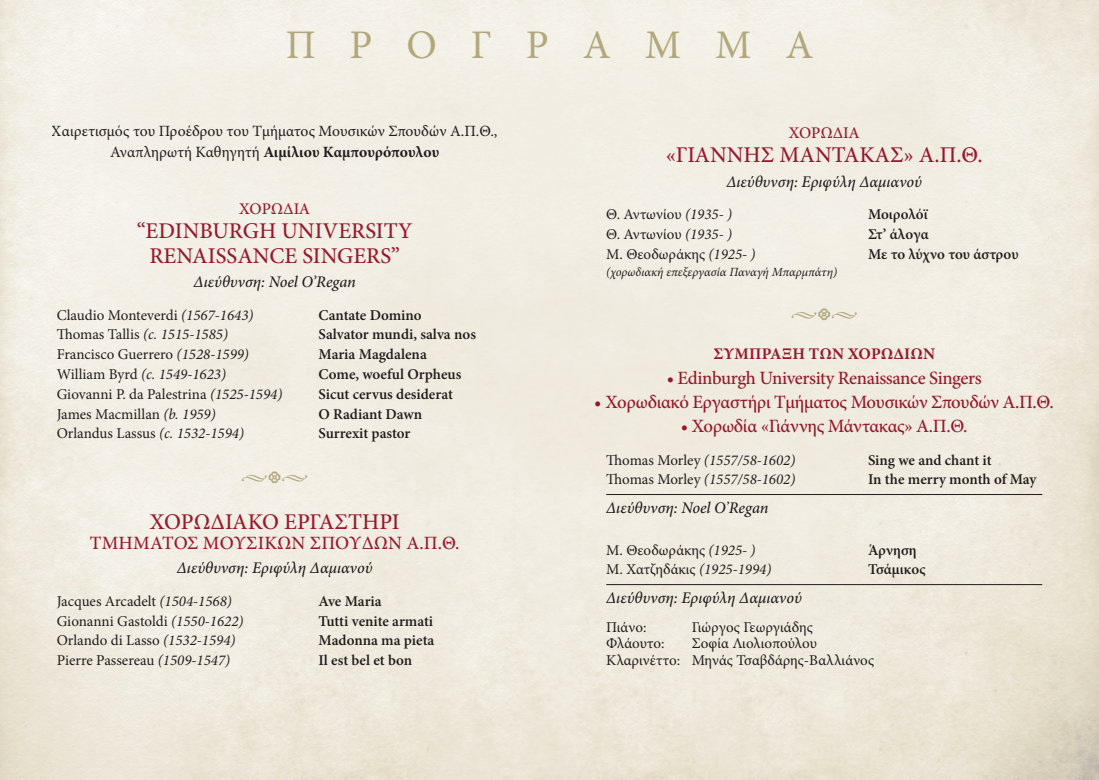
<style>
.page{position:relative;width:1099px;height:780px;background:#fff}
.page>*{position:absolute;margin:0;border:0;box-sizing:border-box;transform-origin:0 0}
.t1{font:40.62px "Minion Pro";letter-spacing:.84em;color:#bbb38b}
.t2{font:500 22.5px/24.2px "Minion Pro";color:#a01b31;text-align:center}
.t3{font:500 18.75px "Minion Pro";letter-spacing:-.02em;color:#a01b31}
.t4{font:500 18.75px "Minion Pro";letter-spacing:.005em;color:#a01b31}
.t5{font:600 16.62px "Minion Pro";color:#bbb38b}
.t6{font:italic 500 16.25px "Minion Pro";color:#231f20}
.t7{font:700 16.25px "Minion Pro";letter-spacing:.005em;color:#a01b31}
.t8{font:500 16.25px "Minion Pro";letter-spacing:-.005em;color:#a01b31}
.t9{font:15.62px/21.2px "Minion Pro";color:#231f20;text-align:center}
.t10{font:15px/16.1px "Minion Pro";color:#231f20}
.t11{font:600 15px "Minion Pro";color:#231f20}
.t12{font:italic 15px "Minion Pro";color:#231f20}
.t13{font:italic 12.5px "Minion Pro";letter-spacing:-.005em;color:#231f20}
.s1{font-weight:700}
.s2{font-style:italic}
.s3{font-style:normal}
</style>
<div class="page">
<hr style="left:606px;top:494px;width:436px;height:1px;background:#231f20">
<hr style="left:606px;top:584px;width:436px;height:1px;background:#231f20">
<h1 class="t1" style="left:285px;top:18px;width:530px">ΠΡΟΓΡΑΜΜΑ</h1>
<p class="t9" style="left:52px;top:120px;width:447px">Χαιρετισμός του Προέδρου του Τμήματος Μουσικών Σπουδών Α.Π.Θ.,<br>Αναπληρωτή Καθηγητή <span class="s1">Αιμίλιου Καμπουρόπουλου</span></p>
<p class="t8" style="left:239px;top:198px;width:72px">ΧΟΡΩΔΙΑ</p>
<h2 class="t2" style="left:137px;top:219px;width:277px">“EDINBURGH UNIVERSITY<br>RENAISSANCE SINGERS”</h2>
<p class="t6" style="left:193px;top:271px;width:164px">Διεύθυνση: Noel O’Regan</p>
<p class="t10" style="left:57px;top:307px;width:198px">Claudio Monteverdi <span class="s2">(1567-1643)</span></p>
<p class="t11" style="left:318px;top:304px;width:105px">Cantate Domino</p>
<p class="t12" style="left:57px;top:324px;width:173px"><span class="s3">Thomas Tallis</span> (c. 1515-1585)</p>
<p class="t11" style="left:318px;top:324px;width:159px">Salvator mundi, salva nos</p>
<p class="t10" style="left:57px;top:346px;width:194px">Francisco Guerrero <span class="s2">(1528-1599)</span></p>
<p class="t11" style="left:318px;top:344px;width:110px">Maria Magdalena</p>
<p class="t12" style="left:57px;top:364px;width:171px"><span class="s3">William Byrd</span> (c. 1549-1623)</p>
<p class="t11" style="left:318px;top:364px;width:144px">Come, woeful Orpheus</p>
<p class="t10" style="left:57px;top:386px;width:227px">Giovanni P. da Palestrina <span class="s2">(1525-1594)</span></p>
<p class="t11" style="left:318px;top:383px;width:136px">Sicut cervus desiderat</p>
<p class="t10" style="left:57px;top:406px;width:161px">James Macmillan <span class="s2">(b. 1959)</span></p>
<p class="t11" style="left:318px;top:403px;width:105px">O Radiant Dawn</p>
<p class="t10" style="left:57px;top:425px;width:189px">Orlandus Lassus <span class="s2">(c. 1532-1594)</span></p>
<p class="t11" style="left:318px;top:423px;width:93px">Surrexit pastor</p>
<p class="t5" style="left:241px;top:465px;width:68px">•••</p>
<h2 class="t2" style="left:150px;top:509px;width:251px">ΧΟΡΩΔΙΑΚΟ ΕΡΓΑΣΤΗΡΙ</h2>
<p class="t4" style="left:90px;top:530px;width:371px">ΤΜΉΜΑΤΟΣ ΜΟΥΣΙΚΏΝ ΣΠΟΥΔΏΝ Α.Π.Θ.</p>
<p class="t6" style="left:177px;top:557px;width:197px">Διεύθυνση: Εριφύλη Δαμιανού</p>
<p class="t10" style="left:57px;top:593px;width:177px">Jacques Arcadelt <span class="s2">(1504-1568)</span></p>
<p class="t11" style="left:318px;top:590px;width:65px">Ave Maria</p>
<p class="t10" style="left:57px;top:613px;width:188px">Gionanni Gastoldi <span class="s2">(1550-1622)</span></p>
<p class="t11" style="left:318px;top:610px;width:116px">Tutti venite armati</p>
<p class="t10" style="left:57px;top:632px;width:180px">Orlando di Lasso <span class="s2">(1532-1594)</span></p>
<p class="t11" style="left:318px;top:630px;width:117px">Madonna ma pieta</p>
<p class="t10" style="left:57px;top:652px;width:175px">Pierre Passereau <span class="s2">(1509-1547)</span></p>
<p class="t11" style="left:318px;top:650px;width:95px">Il est bel et bon</p>
<p class="t8" style="left:788px;top:121px;width:72px">ΧΟΡΩΔΙΑ</p>
<h2 class="t2" style="left:665px;top:143px;width:318px">«ΓΙΑΝΝΗΣ ΜΑΝΤΑΚΑΣ» Α.Π.Θ.</h2>
<p class="t6" style="left:726px;top:170px;width:197px">Διεύθυνση: Εριφύλη Δαμιανού</p>
<p class="t10" style="left:606px;top:206px;width:127px">Θ. Αντωνίου <span class="s2">(1935- )</span></p>
<p class="t11" style="left:868px;top:204px;width:61px">Μοιρολόϊ</p>
<p class="t10" style="left:606px;top:226px;width:127px">Θ. Αντωνίου <span class="s2">(1935- )</span></p>
<p class="t11" style="left:868px;top:224px;width:62px">Στ’ άλογα</p>
<p class="t10" style="left:606px;top:246px;width:151px">Μ. Θεοδωράκης <span class="s2">(1925- )</span></p>
<p class="t11" style="left:868px;top:243px;width:152px">Με το λύχνο του άστρου</p>
<p class="t13" style="left:606px;top:263px;width:232px">(χορωδιακή επεξεργασία Παναγή Μπαρμπάτη)</p>
<p class="t5" style="left:790px;top:302px;width:68px">•••</p>
<p class="t7" style="left:713px;top:342px;width:223px">ΣΎΜΠΡΑΞΗ ΤΩΝ ΧΟΡΩΔΙΏΝ</p>
<p class="t3" style="left:666px;top:366px;width:316px">• Edinburgh University Renaissance Singers</p>
<p class="t3" style="left:594px;top:389px;width:460px">• Χορωδιακό Εργαστήρι Τμήματος Μουσικών Σπουδών Α.Π.Θ.</p>
<p class="t3" style="left:681px;top:413px;width:288px">• Χορωδία «Γιάννης Μάντακας» Α.Π.Θ.</p>
<p class="t12" style="left:606px;top:449px;width:191px"><span class="s3">Thomas Morley</span> (1557/58-1602)</p>
<p class="t11" style="left:868px;top:449px;width:125px">Sing we and chant it</p>
<p class="t12" style="left:606px;top:469px;width:191px"><span class="s3">Thomas Morley</span> (1557/58-1602)</p>
<p class="t11" style="left:868px;top:469px;width:170px">In the merry month of May</p>
<p class="t6" style="left:606px;top:496px;width:164px">Διεύθυνση: Noel O’Regan</p>
<p class="t10" style="left:606px;top:541px;width:151px">M. Θεοδωράκης <span class="s2">(1925- )</span></p>
<p class="t11" style="left:868px;top:539px;width:50px">Άρνηση</p>
<p class="t10" style="left:606px;top:561px;width:167px">Μ. Χατζηδάκις <span class="s2">(1925-1994)</span></p>
<p class="t11" style="left:868px;top:559px;width:59px">Τσάμικος</p>
<p class="t6" style="left:606px;top:586px;width:197px">Διεύθυνση: Εριφύλη Δαμιανού</p>
<p class="t10" style="left:606px;top:619px;width:42px">Πιάνο:</p>
<p class="t10" style="left:691px;top:619px;width:123px">Γιώργος Γεωργιάδης</p>
<p class="t10" style="left:606px;top:635px;width:60px">Φλάουτο:</p>
<p class="t10" style="left:606px;top:635px;width:269px;text-indent:85px">Σοφία Λιολιοπούλου<br>Κλαρινέττο: Μηνάς Τσαβδάρης-Βαλλιάνος</p>
</div>
